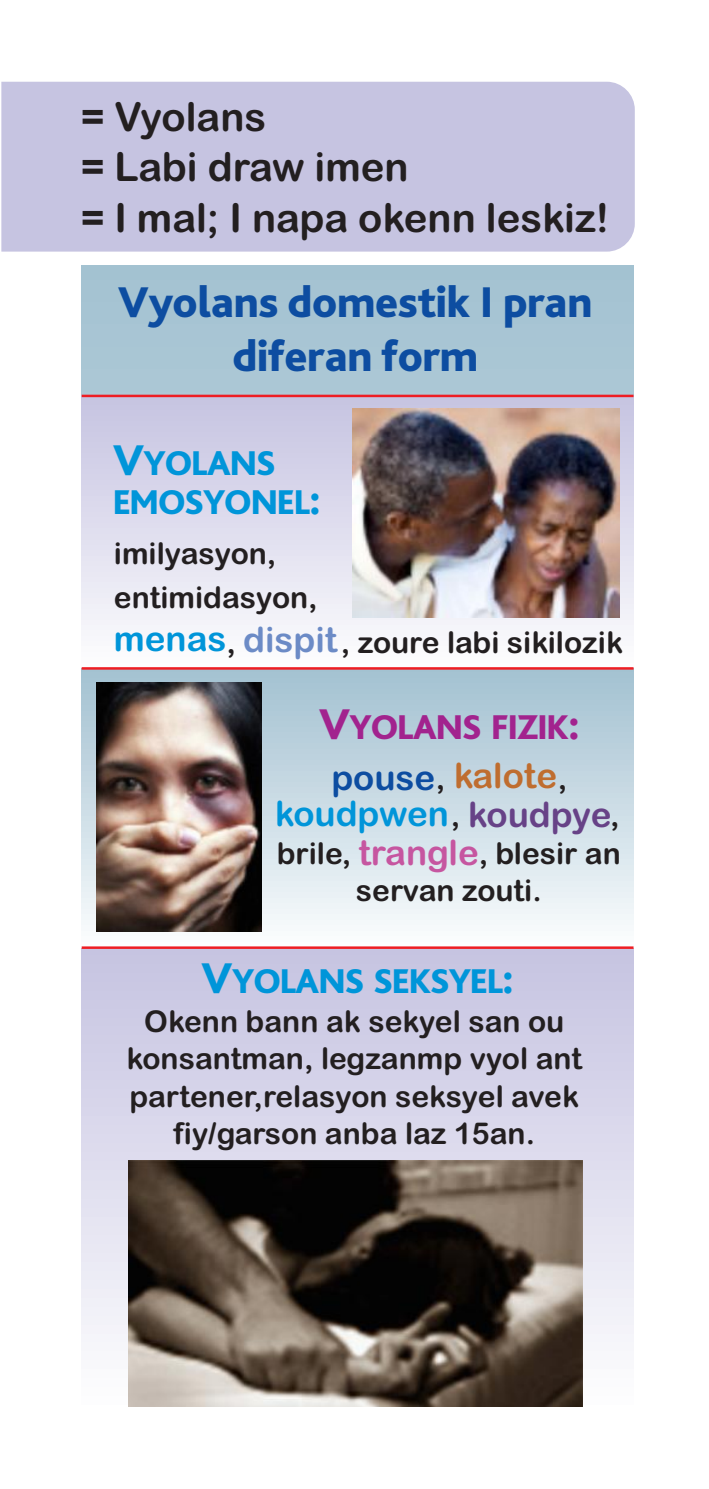
<style>
.page{position:relative;width:709px;height:1489px;background:#fff}
.page>*{position:absolute;margin:0;border:0;box-sizing:border-box;transform-origin:0 0}
.t1{font:800 45px/53.8px "Bliss 2";letter-spacing:-.01em;color:#0d4da1;text-align:center}
.t2{font:40px/50px "Arial Rounded MT Bold";color:#231f20}
.t3{font:800 36px/39.8px "Bliss";letter-spacing:-.01em;color:#0095d9}
.t4{font:800 36px "Bliss";letter-spacing:-.01em;color:#a2238e}
.t5{font:35px "Arial Rounded MT Bold";color:#0095d9}
.t6{font:35px "Arial Rounded MT Bold";color:#6c8bc6}
.t7{font:35px "Arial Rounded MT Bold";color:#bf6d2f}
.t8{font:35px "Arial Rounded MT Bold";color:#c656a0}
.t9{font:30px/37.5px "Arial Rounded MT Bold";color:#231f20}
.s1{font-size:45px}
.s2{color:#0095d9}
.s3{color:#0d4da1}
.s4{color:#674287}
</style>
<div class="page">
<div style="left:1px;top:82px;width:634px;height:169px;background:#c6c4e1"></div>
<div style="left:81px;top:266px;width:552px;height:1140px;background:#a8c5d4"></div>
<div style="left:81px;top:396px;width:552px;height:272px;background:linear-gradient(to bottom,#c5c2e0,#fcfcfd)"></div>
<div style="left:81px;top:948px;width:552px;height:458px;background:linear-gradient(to bottom,#c5c2e1,#fdfdfe)"></div>
<div style="left:81px;top:668px;width:552px;height:279px;background:linear-gradient(to bottom,#a1c0d0,#fafcfd)"></div>
<hr style="left:82px;top:394px;width:551px;height:3px;background:#ee1d23">
<hr style="left:82px;top:667px;width:551px;height:2px;background:#ee1d23">
<hr style="left:82px;top:946px;width:551px;height:2px;background:#ee1d23">
<img style="left:353px;top:408px;width:266px;height:209px">
<img style="left:96px;top:682px;width:166px;height:249px">
<img style="left:128px;top:1160px;width:454px;height:246px">
<h2 class="t2" style="left:81px;top:96px;width:529px">= Vyolans<br>= Labi draw imen<br>= I mal; I napa okenn leskiz!</h2>
<h1 class="t1" style="left:118px;top:275px;width:475px">Vyolans domestik I pran diferan form</h1>
<p class="t3" style="left:113px;top:445px;width:209px"><span class="s1">V</span>YOLANS<br>EMOSYONEL<span class="s1">:</span></p>
<p class="t9" style="left:114px;top:537px;width:164px">imilyasyon,</p>
<p class="t9" style="left:114px;top:581px;width:205px">entimidasyon,</p>
<p class="t9" style="left:226px;top:626px;width:11px">,</p>
<p class="t6" style="left:114px;top:626px;width:225px"><span class="s2">menas</span> dispit</p>
<p class="t9" style="left:341px;top:626px;width:284px">, zoure labi sikilozik</p>
<p class="t4" style="left:319px;top:711px;width:262px"><span class="s1">V</span>YOLANS FIZIK<span class="s1">:</span></p>
<p class="t7" style="left:331px;top:762px;width:227px"><span class="s3">pouse</span> kalote</p>
<p class="t5" style="left:275px;top:801px;width:338px">koudpwen <span class="s4">koudpye</span></p>
<p class="t8" style="left:358px;top:839px;width:122px">trangle</p>
<p class="t9" style="left:436px;top:762px;width:11px">,</p>
<p class="t9" style="left:557px;top:762px;width:11px">,</p>
<p class="t9" style="left:451px;top:799px;width:11px">,</p>
<p class="t9" style="left:610px;top:799px;width:11px">,</p>
<p class="t9" style="left:277px;top:837px;width:76px">brile,</p>
<p class="t9" style="left:356px;top:837px;width:266px;text-indent:123px">, blesir an servan zouti.</p>
<p class="t3" style="left:201px;top:963px;width:314px"><span class="s1">V</span>YOLANS SEKSYEL<span class="s1">:</span></p>
<p class="t9" style="left:126px;top:1005px;width:457px;text-align:center">Okenn bann ak sekyel san ou konsantman, legzanmp vyol ant partener,relasyon seksyel avek fiy/garson anba laz 15an.</p>
</div>
